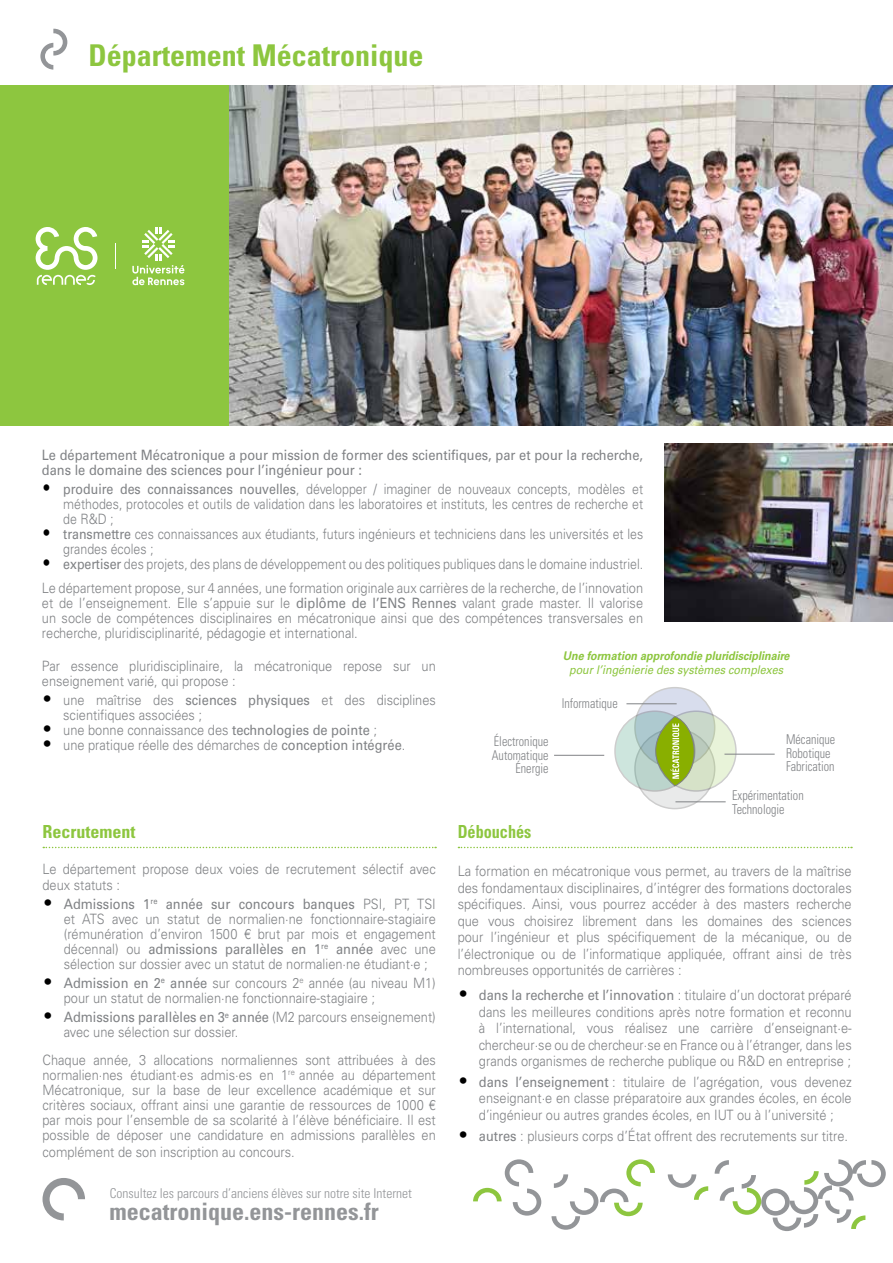
<style>
.page{position:relative;width:893px;height:1263px;background:#fff}
.page>*{position:absolute;margin:0;border:0;box-sizing:border-box;transform-origin:0 0}
.t1{font:700 condensed 30px "Univers LT Std";color:#8dc63f}
.t2{font:700 condensed 24px "Univers LT Std";color:#939598}
.t3{font:700 condensed 18px "Univers LT Std";color:#8dc63f}
.t4{font:700 condensed 18px "Univers LT Std";color:#8dc63f;scale:.9 1}
.t5{font:300 14.25px/15px "Univers LT Std";color:#808285;text-align:justify;scale:.9 1}
.t6{font:300 14.25px/15px "Univers LT Std";color:#808285;scale:.87 1}
.t7{font:14.25px/15px "Univers LT Std";color:#808285;scale:.9 1}
.t8{font:300 condensed 13.5px/13.5px "Univers LT Std";color:#808285;scale:.9 1}
.t9{font:300 condensed 13.5px "Univers LT Std";color:#939598}
.t10{font:italic 700 12px "Univers LT Std";color:#8dc63f;scale:.9 1}
.t11{font:italic 12px "Univers LT Std";color:#8dc63f;scale:.9 1}
.s1{font-stretch:condensed;font-size:18px;color:#000}
.s2{font-weight:400}
</style>
<div class="page">
<svg style="left:43px;top:1178px;width:42px;height:42px"></svg>
<svg style="left:40px;top:29px;width:27px;height:41px"></svg>
<svg style="left:668px;top:1174px;width:40px;height:26px"></svg>
<svg style="left:551px;top:1159px;width:104px;height:71px"></svg>
<svg style="left:473px;top:1159px;width:68px;height:56px"></svg>
<svg style="left:715px;top:1159px;width:171px;height:72px"></svg>
<img style="left:229px;top:85px;width:664px;height:340px">
<svg style="left:635px;top:729px;width:80px;height:80px"></svg>
<svg style="left:635px;top:688px;width:80px;height:79px"></svg>
<svg style="left:656px;top:711px;width:80px;height:80px;background:#dae6cf"></svg>
<div style="left:655px;top:710px;width:82px;height:82px;border:2px solid #000;border-radius:50%"></div>
<svg style="left:615px;top:711px;width:80px;height:80px"></svg>
<div style="left:614px;top:710px;width:81px;height:82px;border:2px solid #000;border-radius:50%"></div>
<svg style="left:632px;top:716px;width:73px;height:71px;background:#acc58b"></svg>
<hr style="left:675px;top:801px;width:51px;height:1px;background:#808285">
<hr style="left:626px;top:703px;width:51px;height:1px;background:#808285">
<hr style="left:724px;top:754px;width:51px;height:1px;background:#808285">
<hr style="left:554px;top:755px;width:50px;height:1px;background:#808285">
<svg style="left:43px;top:847px;width:393px;height:1px"></svg>
<div style="left:0;top:87px;width:229px;height:338px;background:#8dc63f"></div>
<svg style="left:115px;top:244px;width:1px;height:25px"></svg>
<svg style="left:132px;top:227px;width:52px;height:58px"></svg>
<svg style="left:36px;top:227px;width:61px;height:58px"></svg>
<img style="left:664px;top:443px;width:229px;height:179px">
<svg style="left:458px;top:847px;width:394px;height:1px"></svg>
<h1 class="t1" style="left:89px;top:37px;width:336px">Département Mécatronique</h1>
<p class="t7" style="left:42px;top:447px;width:669px">Le département Mécatronique a pour mission de former des scientifiques, par et pour la recherche, dans le domaine des sciences pour l’ingénieur pour :</p>
<p class="t6" style="left:63px;top:482px;width:668px;text-align:justify;text-indent:-21px"><span class="s1">•</span> <span class="s2">produire des connaissances nouvelles</span>, développer / imaginer de nouveaux concepts, modèles et méthodes, protocoles et outils de validation dans les laboratoires et instituts, les centres de recherche et de R&amp;D ;</p>
<p class="t6" style="left:63px;top:527px;width:668px;text-indent:-21px"><span class="s1">•</span> <span class="s2">transmettre</span> ces connaissances aux étudiants, futurs ingénieurs et techniciens dans les universités et les grandes écoles ;</p>
<p class="t6" style="left:42px;top:552px;width:693px;line-height:23.5px"><span class="s1">•</span> <span class="s2">expertiser</span> des projets, des plans de développement ou des politiques publiques dans le domaine industriel.<br>Le département propose, sur 4 années, une formation originale aux carrières de la recherche, de l’innovation</p>
<p class="t5" style="left:42px;top:595px;width:670px">et de l’enseignement. Elle s’appuie sur le <span class="s2">diplôme de l’ENS Rennes</span> valant grade master. Il valorise un socle de compétences disciplinaires en mécatronique ainsi que des compétences transversales en recherche, pluridisciplinarité, pédagogie et international.</p>
<p class="t5" style="left:42px;top:659px;width:439px">Par essence pluridisciplinaire, la mécatronique repose sur un enseignement varié, qui propose :</p>
<p class="t5" style="left:63px;top:693px;width:416px;text-indent:-21px"><span class="s1">•</span> une maîtrise des <span class="s2">sciences physiques</span> et des disciplines scientifiques associées ;</p>
<p class="t5" style="left:42px;top:723px;width:374px"><span class="s1">•</span> une bonne connaissance des <span class="s2">technologies de pointe</span> ;</p>
<p class="t5" style="left:42px;top:738px;width:405px"><span class="s1">•</span> une pratique réelle des démarches de <span class="s2">conception intégrée</span>.</p>
<p class="t10" style="left:563px;top:649px;width:253px">Une formation approfondie pluridisciplinaire</p>
<p class="t11" style="left:569px;top:662px;width:240px">pour l’ingénierie des systèmes complexes</p>
<p class="t8" style="left:562px;top:697px;width:64px">Informatique</p>
<p class="t8" style="left:492px;top:735px;width:64px;text-align:right">Électronique<br>Automatique<br>Énergie</p>
<p class="t8" style="left:786px;top:733px;width:56px">Mécanique<br>Robotique<br>Fabrication</p>
<p class="t3" style="left:43px;top:821px;width:95px">Recrutement</p>
<p class="t5" style="left:43px;top:862px;width:438px">Le département propose deux voies de recrutement sélectif avec deux statuts :</p>
<p class="t5" style="left:64px;top:896px;width:415px;text-indent:-21px"><span class="s1">•</span> <span class="s2">Admissions 1</span><sup>re</sup> <span class="s2">année sur concours banques</span> PSI, PT, TSI et ATS avec un statut de normalien·ne fonctionnaire-stagiaire (rémunération d’environ 1500 € brut par mois et engagement décennal) ou <span class="s2">admissions parallèles en 1</span><sup>re</sup> <span class="s2">année</span> avec une sélection sur dossier avec un statut de normalien·ne étudiant·e ;</p>
<p class="t5" style="left:64px;top:975px;width:415px;text-indent:-21px"><span class="s1">•</span> <span class="s2">Admission en 2</span><sup>e</sup> <span class="s2">année</span> sur concours 2<sup>e</sup> année (au niveau M1) pour un statut de normalien·ne fonctionnaire-stagiaire ;</p>
<p class="t5" style="left:64px;top:1010px;width:415px;text-indent:-21px"><span class="s1">•</span> <span class="s2">Admissions parallèles en 3</span><sup>e</sup> <span class="s2">année</span> (M2 parcours enseignement) avec une sélection sur dossier.</p>
<p class="t5" style="left:43px;top:1052px;width:439px">Chaque année, 3 allocations normaliennes sont attribuées à des normalien·nes étudiant·es admis·es en 1<sup>re</sup> année au département Mécatronique, sur la base de leur excellence académique et sur critères sociaux, offrant ainsi une garantie de ressources de 1000 € par mois pour l’ensemble de sa scolarité à l’élève bénéficiaire. Il est possible de déposer une candidature en admissions parallèles en</p>
<p class="t5" style="left:43px;top:1144px;width:282px">complément de son inscription au concours.</p>
<p class="t9" style="left:110px;top:1185px;width:304px">Consultez les parcours d’anciens élèves sur notre site Internet</p>
<h2 class="t2" style="left:109px;top:1197px;width:271px">mecatronique.ens-rennes.fr</h2>
<p class="t8" style="left:732px;top:789px;width:81px">Expérimentation<br>Technologie</p>
<p class="t4" style="left:458px;top:821px;width:83px">Débouchés</p>
<p class="t5" style="left:458px;top:863px;width:439px;line-height:16.5px">La formation en mécatronique vous permet, au travers de la maîtrise des fondamentaux disciplinaires, d’intégrer des formations doctorales spécifiques. Ainsi, vous pourrez accéder à des masters recherche que vous choisirez librement dans les domaines des sciences pour l’ingénieur et plus spécifiquement de la mécanique, ou de l’électronique ou de l’informatique appliquée, offrant ainsi de très nombreuses opportunités de carrières :</p>
<p class="t5" style="left:479px;top:987px;width:416px;line-height:16.5px;text-indent:-21px"><span class="s1">•</span> <span class="s2">dans la recherche et l’innovation</span> : titulaire d’un doctorat préparé dans les meilleures conditions après notre formation et reconnu à l’international, vous réalisez une carrière d’enseignant·e&shy;chercheur·se ou de chercheur·se en France ou à l’étranger, dans les grands organismes de recherche publique ou R&amp;D en entreprise ;</p>
<p class="t5" style="left:479px;top:1073px;width:416px;line-height:16.5px;text-indent:-21px"><span class="s1">•</span> <span class="s2">dans l’enseignement</span> : titulaire de l’agrégation, vous devenez enseignant·e en classe préparatoire aux grandes écoles, en école d’ingénieur ou autres grandes écoles, en IUT ou à l’université ;</p>
<p class="t5" style="left:458px;top:1128px;width:435px"><span class="s1">•</span> <span class="s2">autres</span> : plusieurs corps d’État offrent des recrutements sur titre.</p>
</div>
